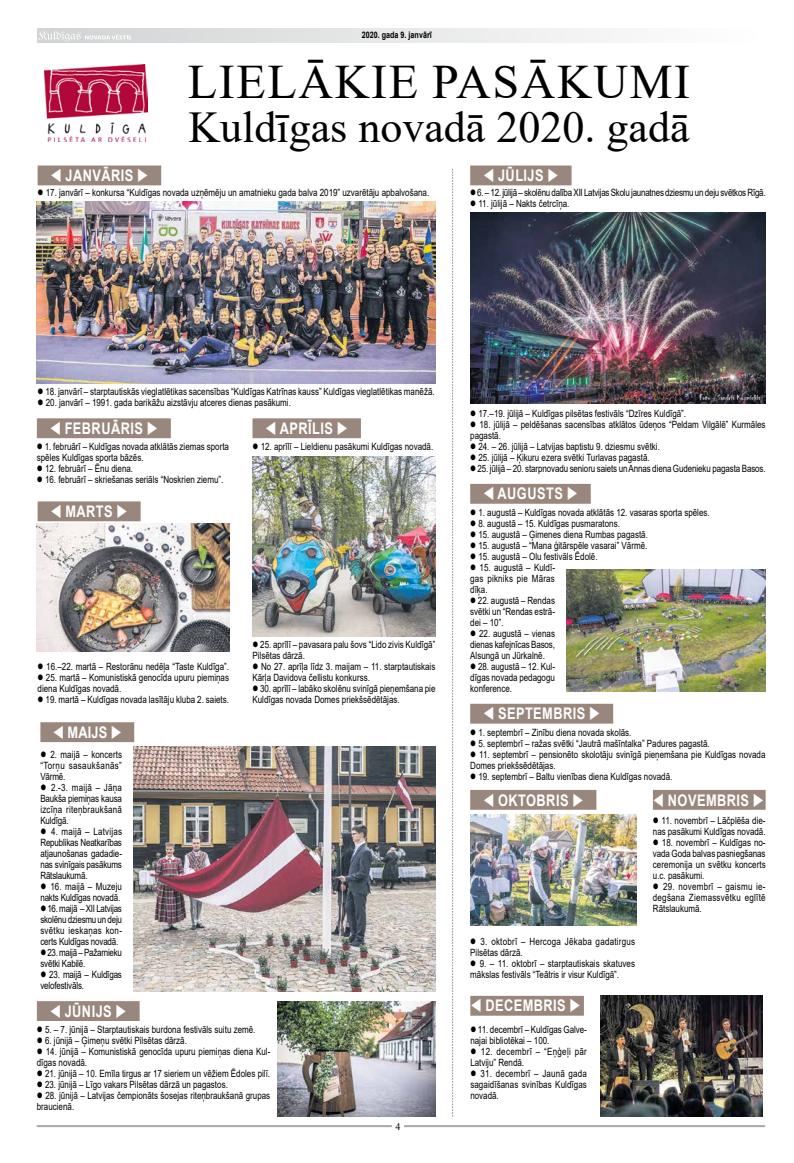
<style>
.page{position:relative;width:794px;height:1163px;background:#fff}
.page>*{position:absolute;margin:0;border:0;box-sizing:border-box;transform-origin:0 0}
.t1{font:48px "Times New Roman";color:#000}
.t2{font:44px "Times New Roman";color:#000}
.t3{font:700 16px "Arial";letter-spacing:.035em;color:#fff;scale:.8 1}
.t4{font:10px/11px "Arial";color:#000;scale:.8 1}
.t5{font:10px/11px "Arial";letter-spacing:-.03em;color:#000;scale:.8 1}
.t6{font:10px/11px "Arial";letter-spacing:-.02em;color:#000;scale:.8 1}
.t7{font:10px/11px "Arial";letter-spacing:.03em;color:#000;scale:.8 1}
.t8{font:10px/11px "Arial";letter-spacing:.035em;color:#000;scale:.8 1}
.t9{font:10px "Times New Roman";color:#000}
.t10{font:700 9px "Arial";color:#000;scale:.8 1}
</style>
<div class="page">
<svg style="left:37px;top:28px;width:567px;height:15px;fill:#e5e6e6"></svg>
<svg style="left:38px;top:31px;width:93px;height:11px"></svg>
<hr style="left:37px;top:1124px;width:728px;height:2px;background:#a7a9ac">
<div style="left:392px;top:1123px;width:12px;height:7px;background:#fff"></div>
<div style="left:470px;top:995px;width:114px;height:20px;background:#99877d"></div>
<img style="left:45px;top:64px;width:102px;height:77px">
<img style="left:600px;top:995px;width:162px;height:121px">
<img style="left:37px;top:201px;width:398px;height:182px">
<img style="left:133px;top:746px;width:302px;height:245px">
<img style="left:470px;top:814px;width:166px;height:111px">
<img style="left:252px;top:456px;width:183px;height:180px">
<img style="left:566px;top:569px;width:199px;height:122px">
<img style="left:470px;top:213px;width:295px;height:190px">
<img style="left:37px;top:524px;width:192px;height:127px">
<div style="left:38px;top:165px;width:123px;height:20px;background:#99877d"></div>
<div style="left:252px;top:418px;width:109px;height:20px;background:#99877d"></div>
<div style="left:37px;top:418px;width:134px;height:20px;background:#99877d"></div>
<div style="left:38px;top:501px;width:103px;height:20px;background:#99877d"></div>
<div style="left:40px;top:722px;width:94px;height:20px;background:#99877d"></div>
<div style="left:37px;top:1000px;width:103px;height:20px;background:#99877d"></div>
<svg style="left:452px;top:169px;width:1px;height:947px"></svg>
<div style="left:470px;top:165px;width:101px;height:20px;background:#99877d"></div>
<div style="left:470px;top:484px;width:121px;height:19px;background:#99877d"></div>
<div style="left:470px;top:703px;width:143px;height:20px;background:#99877d"></div>
<div style="left:470px;top:789px;width:126px;height:20px;background:#99877d"></div>
<div style="left:653px;top:789px;width:112px;height:20px;background:#99877d"></div>
<img style="left:277px;top:1001px;width:158px;height:115px">
<p class="t10" style="left:362px;top:29px;width:89px">2020. GADA 9. JANVĀRĪ</p>
<h1 class="t1" style="left:188px;top:48px;width:176px">Lielākie</h1>
<h1 class="t1" style="left:432px;top:48px;width:29px">pas</h1>
<h1 class="t1" style="left:521px;top:48px;width:71px">ākumi</h1>
<h2 class="t2" style="left:188px;top:96px;width:503px">Kuldīgas novadā 2020. gadā</h2>
<h3 class="t3" style="left:50px;top:164px;width:124px">▼ JANVĀRIS ◆</h3>
<p class="t4" style="left:38px;top:187px;width:491px">● 17. janvārī – konkursa “Kuldīgas novada uzņēmēju un amatnieku gada balva 2019” uzvarētāju apbalvošana.</p>
<h3 class="t3" style="left:483px;top:164px;width:96px">▼JŪLIJS ◆</h3>
<p class="t5" style="left:470px;top:187px;width:371px">● 6. – 12. jūlijā – skolēnu dalība XII Latvijas Skolu jaunatnes dziesmu un deju svētkos Rīgā.</p>
<p class="t4" style="left:470px;top:198px;width:125px">● 11. jūlijā – Nakts četrcīņa.</p>
<p class="t4" style="left:38px;top:385px;width:498px">● 18. janvārī – starptautiskās vieglatlētikas sacensības “Kuldīgas Katrīnas kauss” Kuldīgas vieglatlētikas manēžā.</p>
<p class="t4" style="left:38px;top:396px;width:318px">● 20. janvārī – 1991. gada barikāžu aizstāvju atceres dienas pasākumi.</p>
<h3 class="t3" style="left:265px;top:417px;width:105px">▼ APRĪLIS ◆</h3>
<p class="t4" style="left:252px;top:440px;width:227px">● 12. aprīlī – Lieldienu pasākumi Kuldīgas novadā.</p>
<h3 class="t3" style="left:50px;top:417px;width:137px">▼ FEB RUĀRIS ◆</h3>
<p class="t4" style="left:37px;top:440px;width:242px">● 1. februārī – Kuldīgas novada atklātās ziemas sporta spēles Kuldīgas sporta bāzēs.</p>
<p class="t4" style="left:37px;top:462px;width:122px">● 12. februārī – Ēnu diena.</p>
<p class="t4" style="left:37px;top:473px;width:235px">● 16. februārī – skriešanas seriāls “Noskrien ziemu”.</p>
<h3 class="t3" style="left:50px;top:500px;width:98px">▼ MARTS ◆</h3>
<p class="t4" style="left:252px;top:638px;width:230px">● 25. aprīlī – pavasara palu šovs “Lido zivis Kuldīgā”<br>Pilsētas dārzā.</p>
<p class="t4" style="left:252px;top:660px;width:230px">● No 27. aprīļa līdz 3. maijam – 11. starptautiskais<br>Kārļa Davidova čellistu konkurss.</p>
<p class="t4" style="left:252px;top:682px;width:230px">● 30. aprīlī – labāko skolēnu svinīgā pieņemšana pie<br>Kuldīgas novada Domes priekšsēdētājas.</p>
<p class="t4" style="left:38px;top:660px;width:241px">● 16.–22. martā – Restorānu nedēļa “Taste Kuldīga”.</p>
<p class="t4" style="left:38px;top:671px;width:241px">● 25. martā – Komunistiskā genocīda upuru piemiņas diena Kuldīgas novadā.</p>
<p class="t4" style="left:38px;top:693px;width:241px">● 19. martā – Kuldīgas novada lasītāju kluba 2. saiets.</p>
<h3 class="t3" style="left:53px;top:720px;width:88px">▼MAIJS ◆</h3>
<p class="t4" style="left:40px;top:748px;width:103px;text-align:justify">● 2. maijā – koncerts “Torņu sasaukšanās” Vārmē.</p>
<p class="t4" style="left:40px;top:781px;width:103px;text-align:justify">● 2.-3. maijā – Jāņa Baukša piemiņas kausa izcīņa riteņbraukšanā Kuldīgā.</p>
<p class="t4" style="left:40px;top:825px;width:103px;text-align:justify">● 4. maijā – Latvijas Republikas Neatkarības atjaunošanas gadadie&shy;nas svinīgais pasākums Rātslaukumā.</p>
<p class="t6" style="left:40px;top:880px;width:103px">● 16. maijā – Muzeju nakts Kuldīgas novadā.</p>
<p class="t4" style="left:40px;top:902px;width:103px;text-align:justify">● 16. maijā – XII Latvijas skolēnu dziesmu un deju svētku ieskaņas kon&shy;certs Kuldīgas novadā.</p>
<p class="t5" style="left:40px;top:946px;width:103px">● 23. maijā – Pažarnieku svētki Kabilē.</p>
<p class="t6" style="left:40px;top:968px;width:103px">● 23. maijā – Kuldīgas velofestivāls.</p>
<h3 class="t3" style="left:50px;top:999px;width:98px">▼ JŪNIJS ◆</h3>
<p class="t4" style="left:37px;top:1023px;width:275px">● 5. – 7. jūnijā – Starptautiskais burdona festivāls suitu zemē.</p>
<p class="t4" style="left:37px;top:1034px;width:189px">● 6. jūnijā – Ģimeņu svētki Pilsētas dārzā.</p>
<p class="t4" style="left:37px;top:1045px;width:293px">● 14. jūnijā – Komunistiskā genocīda upuru piemiņas diena Kul&shy;dīgas novadā.</p>
<p class="t4" style="left:37px;top:1067px;width:293px">● 21. jūnijā – 10. Emīla tirgus ar 17 sieriem un vēžiem Ēdoles pilī.</p>
<p class="t4" style="left:37px;top:1078px;width:240px">● 23. jūnijā – Līgo vakars Pilsētas dārzā un pagastos.</p>
<p class="t4" style="left:37px;top:1089px;width:293px">● 28. jūnijā – Latvijas čempionāts šosejas riteņbraukšanā grupas braucienā.</p>
<p class="t9" style="left:395px;top:1119px;width:6px">4</p>
<p class="t4" style="left:470px;top:407px;width:271px">● 17.–19. jūlijā – Kuldīgas pilsētas festivāls “Dzīres Kuldīgā”.</p>
<p class="t4" style="left:470px;top:418px;width:371px">● 18. jūlijā – peldēšanas sacensības atklātos ūdeņos “Peldam Vilgālē” Kurmāles pagastā.</p>
<p class="t4" style="left:470px;top:440px;width:239px">● 24. – 26. jūlijā – Latvijas baptistu 9. dziesmu svētki.</p>
<p class="t4" style="left:470px;top:451px;width:226px">● 25. jūlijā – Ķikuru ezera svētki Turlavas pagastā.</p>
<p class="t4" style="left:470px;top:462px;width:371px">● 25. jūlijā – 20. starpnovadu senioru saiets un Annas diena Gudenieku pagasta Basos.</p>
<h3 class="t3" style="left:483px;top:482px;width:79px">▼ AUGUSTS</h3>
<p class="t4" style="left:470px;top:506px;width:301px">● 1. augustā – Kuldīgas novada atklātās 12. vasaras sporta spēles.</p>
<p class="t4" style="left:470px;top:517px;width:189px">● 8. augustā – 15. Kuldīgas pusmaratons.</p>
<p class="t4" style="left:470px;top:528px;width:224px">● 15. augustā – Ģimenes diena Rumbas pagastā.</p>
<p class="t4" style="left:470px;top:539px;width:223px">● 15. augustā – “Mana ģitārspēle vasarai” Vārmē.</p>
<p class="t4" style="left:470px;top:550px;width:161px">● 15. augustā – Olu festivāls Ēdolē.</p>
<p class="t4" style="left:470px;top:561px;width:107px;text-align:justify">● 15. augustā – Kuldī&shy;gas pikniks pie Māras dīķa.</p>
<p class="t4" style="left:470px;top:594px;width:107px;text-align:justify">● 22. augustā – Rendas svētki un “Rendas estrā&shy;dei – 10”.</p>
<p class="t4" style="left:470px;top:627px;width:107px;text-align:justify">● 22. augustā – vienas dienas kafejnīcas Basos, Alsungā un Jūrkalnē.</p>
<p class="t4" style="left:470px;top:660px;width:107px;text-align:justify">● 28. augustā – 12. Kul&shy;dīgas novada pedagogu konference.</p>
<h3 class="t3" style="left:483px;top:702px;width:148px">▼ SEPTEMBRIS ◆</h3>
<p class="t4" style="left:470px;top:726px;width:203px">● 1. septembrī – Zinību diena novada skolās.</p>
<p class="t4" style="left:470px;top:737px;width:301px">● 5. septembrī – ražas svētki “Jautrā mašīntalka” Padures pagastā.</p>
<p class="t4" style="left:470px;top:748px;width:371px">● 11. septembrī – pensionēto skolotāju svinīgā pieņemšana pie Kuldīgas novada<br>Domes priekšsēdētājas.</p>
<p class="t4" style="left:470px;top:770px;width:254px">● 19. septembrī – Baltu vienības diena Kuldīgas novadā.</p>
<h3 class="t3" style="left:483px;top:788px;width:44px">▼ OKTOB</h3>
<h3 class="t3" style="left:546px;top:788px;width:48px">RIS ◆</h3>
<h3 class="t3" style="left:653px;top:788px;width:32px">▼ NOVE</h3>
<h3 class="t3" style="left:706px;top:788px;width:74px">MBRIS ◆</h3>
<p class="t4" style="left:653px;top:814px;width:142px">● 11. novembrī – Lāčplēša die&shy;nas pasākumi Kuldīgas novadā.</p>
<p class="t4" style="left:653px;top:836px;width:142px;text-align:justify">● 18. novembrī – Kuldīgas no&shy;vada Goda balvas pasniegšanas ceremonija un svētku koncerts u.c. pasākumi.</p>
<p class="t4" style="left:653px;top:880px;width:142px;text-align:justify">● 29. novembrī – gaismu ie&shy;degšana Ziemassvētku eglītē Rātslaukumā.</p>
<p class="t7" style="left:470px;top:935px;width:208px">● 3. oktobrī – Hercoga Jēkaba gadatirgus<br>Pilsētas dārzā.</p>
<p class="t4" style="left:470px;top:957px;width:208px">● 9. – 11. oktobrī – starptautiskais skatuves mākslas festivāls “Teātris ir visur Kuldīgā”.</p>
<h3 class="t3" style="left:470px;top:994px;width:140px">▼ DECEMBRIS ◆</h3>
<p class="t4" style="left:470px;top:1023px;width:147px">● 11. decembrī – Kuldīgas Galve&shy;najai bibliotēkai – 100.</p>
<p class="t8" style="left:470px;top:1045px;width:147px">● 12. decembrī – “Eņģeļi pār<br>Latviju” Rendā.</p>
<p class="t4" style="left:470px;top:1067px;width:147px;text-align:justify">● 31. decembrī – Jaunā gada sagaidīšanas svinības Kuldīgas novadā.</p>
</div>
